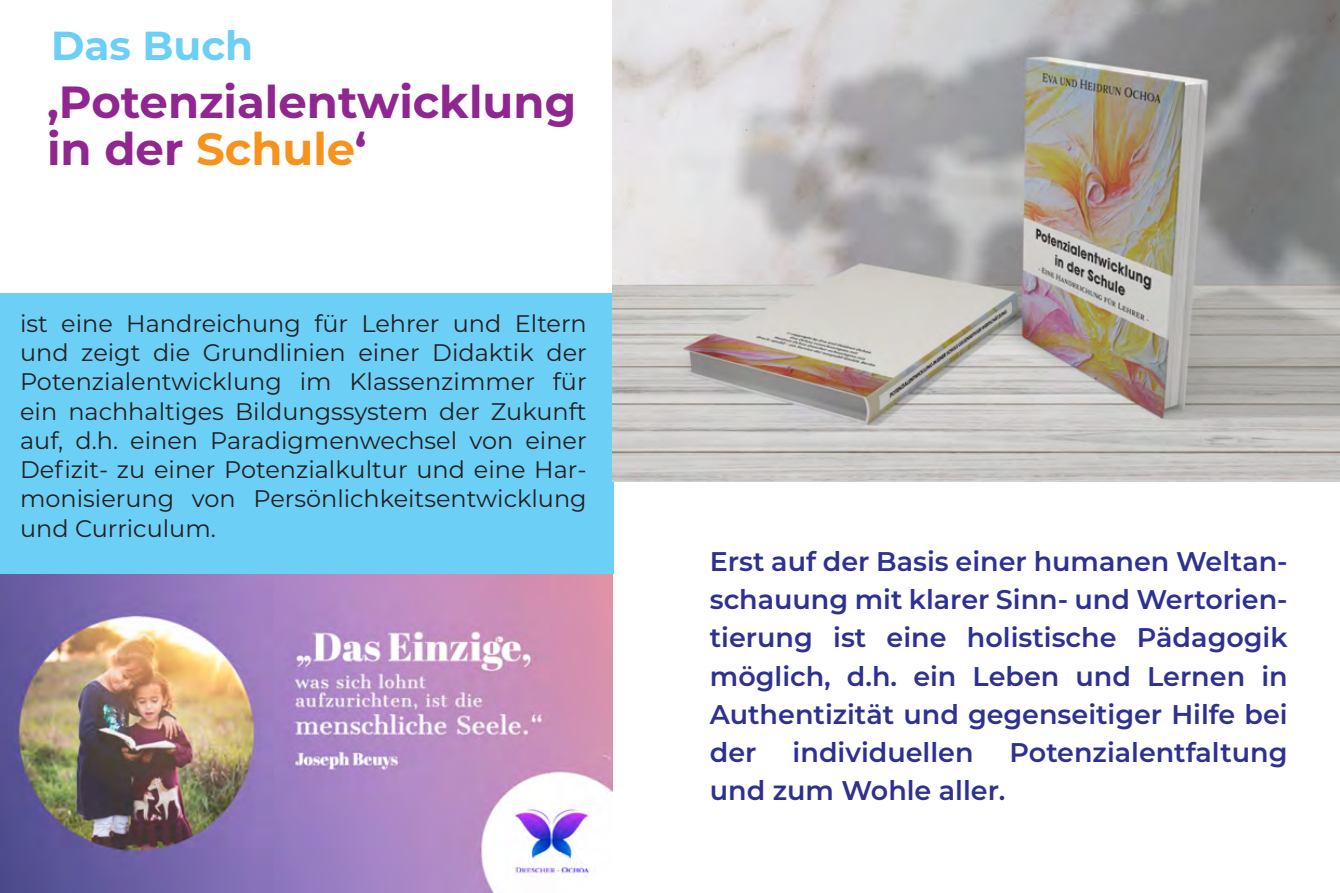
<style>
.page{position:relative;width:1340px;height:893px;background:#fff}
.page>*{position:absolute;margin:0;border:0;box-sizing:border-box;transform-origin:0 0}
.t1{font:700 45px/47.2px "Montserrat";color:#90268f}
.t2{font:700 40.5px "Montserrat";color:#6bcff6}
.t3{font:600 27px/38.2px "Montserrat";color:#2e3092;text-align:justify}
.t4{font:23.85px/29.2px "Montserrat";color:#231f20;text-align:justify}
.s1{color:#f7931d}
</style>
<div class="page">
<img style="left:0;top:574px;width:612px;height:319px">
<div style="left:0;top:294px;width:613px;height:280px;background:#6bcff6"></div>
<img style="left:612px;top:0;width:727px;height:482px">
<h2 class="t2" style="left:51px;top:17px;width:203px">Das Buch</h2>
<h1 class="t1" style="left:47px;top:76px;width:531px">‚Potenzialentwicklung in der <span class="s1">Schule</span>‘</h1>
<p class="t4" style="left:20px;top:308px;width:568px">ist eine Handreichung für Lehrer und Eltern und zeigt die Grundlinien einer Didaktik der Potenzialentwicklung im Klassenzimmer für ein nachhaltiges Bildungssystem der Zukunft auf, d.h. einen Paradigmenwechsel von einer Defizit- zu einer Potenzialkultur und eine Har&shy;monisierung von Persönlichkeitsentwicklung und Curriculum.</p>
<p class="t3" style="left:709px;top:541px;width:579px">Erst auf der Basis einer humanen Weltan&shy;schauung mit klarer Sinn- und Wertorien&shy;tierung ist eine holistische Pädagogik möglich, d.h. ein Leben und Lernen in Authentizität und gegenseitiger Hilfe bei der</p>
<p class="t3" style="left:792px;top:732px;width:182px">individuellen</p>
<p class="t3" style="left:1009px;top:732px;width:279px">Potenzialentfaltung</p>
<p class="t3" style="left:709px;top:770px;width:297px">und zum Wohle aller.</p>
</div>
